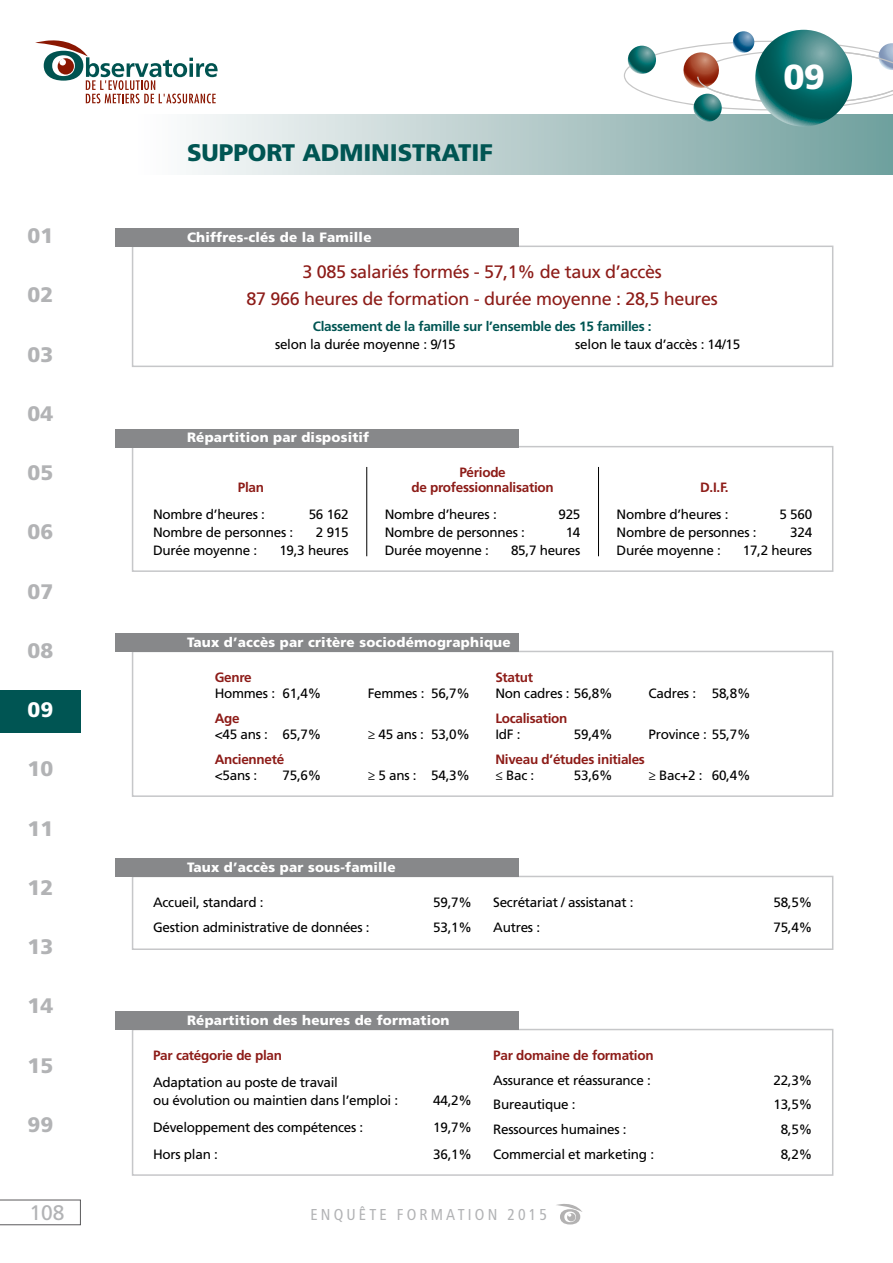
<style>
.page{position:relative;width:893px;height:1263px;background:#fff}
.page>*{position:absolute;margin:0;border:0;box-sizing:border-box;transform-origin:0 0}
.t1{font:900 34.65px "Frutiger LT Std";color:#fff}
.t2{font:900 24px "Frutiger LT Std";letter-spacing:-.005em;color:#005553}
.t3{font:900 21px "Frutiger LT Std";color:#b2b3b5}
.t4{font:21px "Frutiger LT Std";color:#b2b3b5}
.t5{font:900 21px "Frutiger LT Std";color:#fff}
.t6{font:18px/26.5px "Frutiger LT Std";letter-spacing:-.02em;color:#8d1c18;text-align:center}
.t7{font:condensed 15.75px "Frutiger LT Std";letter-spacing:.2em;color:#b2b3b5}
.t8{font:13.5px/18.3px "Frutiger LT Std";letter-spacing:-.02em;color:#000}
.t9{font:900 13.5px "Frutiger LT Std";letter-spacing:.015em;color:#fff}
.t10{font:700 13.5px/15px "Frutiger LT Std";letter-spacing:-.02em;color:#8d1c18;text-align:center}
.t11{font:700 13.5px "Frutiger LT Std";letter-spacing:-.02em;color:#005553}
</style>
<div class="page">
<svg style="left:0;top:1199px;width:81px;height:26px"></svg>
<svg style="left:556px;top:1204px;width:26px;height:20px"></svg>
<svg style="left:35px;top:40px;width:183px;height:63px"></svg>
<div style="left:132px;top:115px;width:761px;height:59px;background:linear-gradient(to right,#fffeff,#709f9c)"></div>
<div style="left:0;top:690px;width:81px;height:43px;background:#005553"></div>
<div style="left:132px;top:246px;width:701px;height:121px;border:2px solid #c6c7c9"></div>
<div style="left:115px;top:228px;width:404px;height:19px;background:#87888a"></div>
<div style="left:132px;top:651px;width:701px;height:146px;border:2px solid #c6c7c9"></div>
<div style="left:115px;top:633px;width:404px;height:19px;background:#87888a"></div>
<div style="left:132px;top:1029px;width:701px;height:147px;border:2px solid #c6c7c9"></div>
<div style="left:115px;top:1011px;width:404px;height:19px;background:#87888a"></div>
<div style="left:132px;top:876px;width:701px;height:74px;border:2px solid #c6c7c9"></div>
<div style="left:115px;top:858px;width:404px;height:19px;background:#87888a"></div>
<div style="left:132px;top:446px;width:701px;height:126px;border:2px solid #c6c7c9"></div>
<div style="left:115px;top:429px;width:404px;height:18px;background:#87888a"></div>
<hr style="left:366px;top:467px;width:1px;height:89px;background:#000">
<hr style="left:598px;top:467px;width:1px;height:89px;background:#000">
<svg style="left:733px;top:31px;width:21px;height:22px"></svg>
<svg style="left:624px;top:41px;width:269px;height:69px"></svg>
<svg style="left:755px;top:30px;width:97px;height:97px;background:#237775"></svg>
<svg style="left:693px;top:94px;width:29px;height:28px"></svg>
<h3 class="t3" style="left:28px;top:223px;width:27px">01</h3>
<h3 class="t3" style="left:28px;top:282px;width:27px">02</h3>
<h3 class="t3" style="left:28px;top:342px;width:27px">03</h3>
<h3 class="t3" style="left:28px;top:401px;width:27px">04</h3>
<h3 class="t3" style="left:28px;top:460px;width:27px">05</h3>
<h3 class="t3" style="left:28px;top:519px;width:27px">06</h3>
<h3 class="t3" style="left:28px;top:579px;width:27px">07</h3>
<h3 class="t3" style="left:28px;top:638px;width:27px">08</h3>
<h3 class="t5" style="left:28px;top:697px;width:27px">09</h3>
<h3 class="t3" style="left:28px;top:756px;width:27px">10</h3>
<h3 class="t3" style="left:28px;top:815px;width:27px">11</h3>
<h3 class="t3" style="left:28px;top:875px;width:27px">12</h3>
<h3 class="t3" style="left:28px;top:934px;width:27px">13</h3>
<h3 class="t3" style="left:28px;top:993px;width:27px">14</h3>
<h3 class="t3" style="left:28px;top:1052px;width:27px">15</h3>
<h3 class="t3" style="left:28px;top:1112px;width:27px">99</h3>
<h2 class="t2" style="left:187px;top:138px;width:307px">SUPPORT ADMINISTRATIF</h2>
<p class="t9" style="left:187px;top:229px;width:186px">Chiffres-clés de la Famille</p>
<h3 class="t6" style="left:246px;top:259px;width:473px">3 085 salariés formés - 57,1% de taux d’accès<br>87 966 heures de formation - durée moyenne : 28,5 heures</h3>
<p class="t11" style="left:313px;top:318px;width:340px">Classement de la famille sur l’ensemble des 15 familles :</p>
<p class="t8" style="left:275px;top:335px;width:182px">selon la durée moyenne : 9/15</p>
<p class="t8" style="left:575px;top:335px;width:167px">selon le taux d’accès : 14/15</p>
<h1 class="t1" style="left:783px;top:56px;width:43px">09</h1>
<p class="t9" style="left:187px;top:429px;width:184px">Répartition par dispositif</p>
<p class="t10" style="left:238px;top:480px;width:28px">Plan</p>
<p class="t8" style="left:153px;top:505px;width:113px">Nombre d’heures :</p>
<p class="t8" style="left:309px;top:505px;width:41px">56 162</p>
<p class="t8" style="left:153px;top:523px;width:142px">Nombre de personnes :</p>
<p class="t8" style="left:316px;top:523px;width:34px">2 915</p>
<p class="t8" style="left:153px;top:541px;width:106px">Durée moyenne :</p>
<p class="t8" style="left:279px;top:541px;width:71px">19,3 heures</p>
<p class="t10" style="left:411px;top:465px;width:144px">Période<br>de professionnalisation</p>
<p class="t8" style="left:385px;top:505px;width:113px">Nombre d’heures :</p>
<p class="t8" style="left:558px;top:505px;width:23px">925</p>
<p class="t8" style="left:385px;top:523px;width:142px">Nombre de personnes :</p>
<p class="t8" style="left:566px;top:523px;width:16px">14</p>
<p class="t8" style="left:385px;top:541px;width:106px">Durée moyenne :</p>
<p class="t8" style="left:511px;top:541px;width:71px">85,7 heures</p>
<p class="t10" style="left:700px;top:480px;width:30px">D.I.F.</p>
<p class="t8" style="left:617px;top:505px;width:113px">Nombre d’heures :</p>
<p class="t8" style="left:779px;top:505px;width:34px">5 560</p>
<p class="t8" style="left:617px;top:523px;width:142px">Nombre de personnes :</p>
<p class="t8" style="left:790px;top:523px;width:23px">324</p>
<p class="t8" style="left:617px;top:541px;width:106px">Durée moyenne :</p>
<p class="t8" style="left:743px;top:541px;width:71px">17,2 heures</p>
<p class="t9" style="left:187px;top:634px;width:325px">Taux d’accès par critère sociodémographique</p>
<p class="t10" style="left:215px;top:670px;width:38px">Genre</p>
<p class="t8" style="left:215px;top:684px;width:108px">Hommes : 61,4%</p>
<p class="t8" style="left:368px;top:684px;width:104px">Femmes : 56,7%</p>
<p class="t10" style="left:215px;top:711px;width:26px">Age</p>
<p class="t8" style="left:215px;top:725px;width:108px">&lt;45 ans : 65,7%</p>
<p class="t8" style="left:368px;top:725px;width:104px">≥ 45 ans : 53,0%</p>
<p class="t10" style="left:215px;top:752px;width:71px">Ancienneté</p>
<p class="t8" style="left:215px;top:766px;width:44px">&lt;5ans :</p>
<p class="t8" style="left:283px;top:766px;width:40px">75,6%</p>
<p class="t8" style="left:368px;top:766px;width:104px">≥ 5 ans : 54,3%</p>
<p class="t10" style="left:495px;top:670px;width:39px">Statut</p>
<p class="t8" style="left:495px;top:684px;width:119px">Non cadres : 56,8%</p>
<p class="t8" style="left:648px;top:684px;width:104px">Cadres : 58,8%</p>
<p class="t10" style="left:495px;top:711px;width:74px">Localisation</p>
<p class="t8" style="left:495px;top:725px;width:27px">IdF :</p>
<p class="t8" style="left:574px;top:725px;width:40px">59,4%</p>
<p class="t8" style="left:648px;top:725px;width:104px">Province : 55,7%</p>
<p class="t10" style="left:495px;top:752px;width:151px">Niveau d’études initiales</p>
<p class="t8" style="left:495px;top:766px;width:40px">≤ Bac :</p>
<p class="t8" style="left:574px;top:766px;width:40px">53,6%</p>
<p class="t8" style="left:648px;top:766px;width:104px">≥ Bac+2 : 60,4%</p>
<p class="t9" style="left:187px;top:859px;width:210px">Taux d’accès par sous-famille</p>
<p class="t8" style="left:153px;top:893px;width:112px">Accueil, standard :</p>
<p class="t8" style="left:433px;top:893px;width:40px">59,7%</p>
<p class="t8" style="left:153px;top:918px;width:218px">Gestion administrative de données :</p>
<p class="t8" style="left:433px;top:918px;width:40px">53,1%</p>
<p class="t8" style="left:493px;top:893px;width:142px">Secrétariat / assistanat :</p>
<p class="t8" style="left:773px;top:893px;width:40px">58,5%</p>
<p class="t8" style="left:493px;top:918px;width:48px">Autres :</p>
<p class="t8" style="left:773px;top:918px;width:40px">75,4%</p>
<p class="t9" style="left:187px;top:1012px;width:264px">Répartition des heures de formation</p>
<p class="t10" style="left:153px;top:1048px;width:130px">Par catégorie de plan</p>
<p class="t8" style="left:153px;top:1073px;width:247px">Adaptation au poste de travail<br>ou évolution ou maintien dans l’emploi :</p>
<p class="t8" style="left:433px;top:1091px;width:40px">44,2%</p>
<p class="t8" style="left:153px;top:1118px;width:212px">Développement des compétences :</p>
<p class="t8" style="left:433px;top:1118px;width:40px">19,7%</p>
<p class="t8" style="left:153px;top:1145px;width:66px">Hors plan :</p>
<p class="t8" style="left:433px;top:1145px;width:40px">36,1%</p>
<p class="t10" style="left:493px;top:1048px;width:162px">Par domaine de formation</p>
<p class="t8" style="left:493px;top:1071px;width:159px">Assurance et réassurance :</p>
<p class="t8" style="left:773px;top:1071px;width:40px">22,3%</p>
<p class="t8" style="left:493px;top:1095px;width:84px">Bureautique :</p>
<p class="t8" style="left:773px;top:1095px;width:40px">13,5%</p>
<p class="t8" style="left:493px;top:1120px;width:135px">Ressources humaines :</p>
<p class="t8" style="left:781px;top:1120px;width:33px">8,5%</p>
<p class="t8" style="left:493px;top:1145px;width:162px">Commercial et marketing :</p>
<p class="t8" style="left:781px;top:1145px;width:33px">8,2%</p>
<h3 class="t4" style="left:30px;top:1200px;width:37px">108</h3>
<p class="t7" style="left:310px;top:1205px;width:238px">ENQUÊTE FORMATION 2015</p>
</div>
